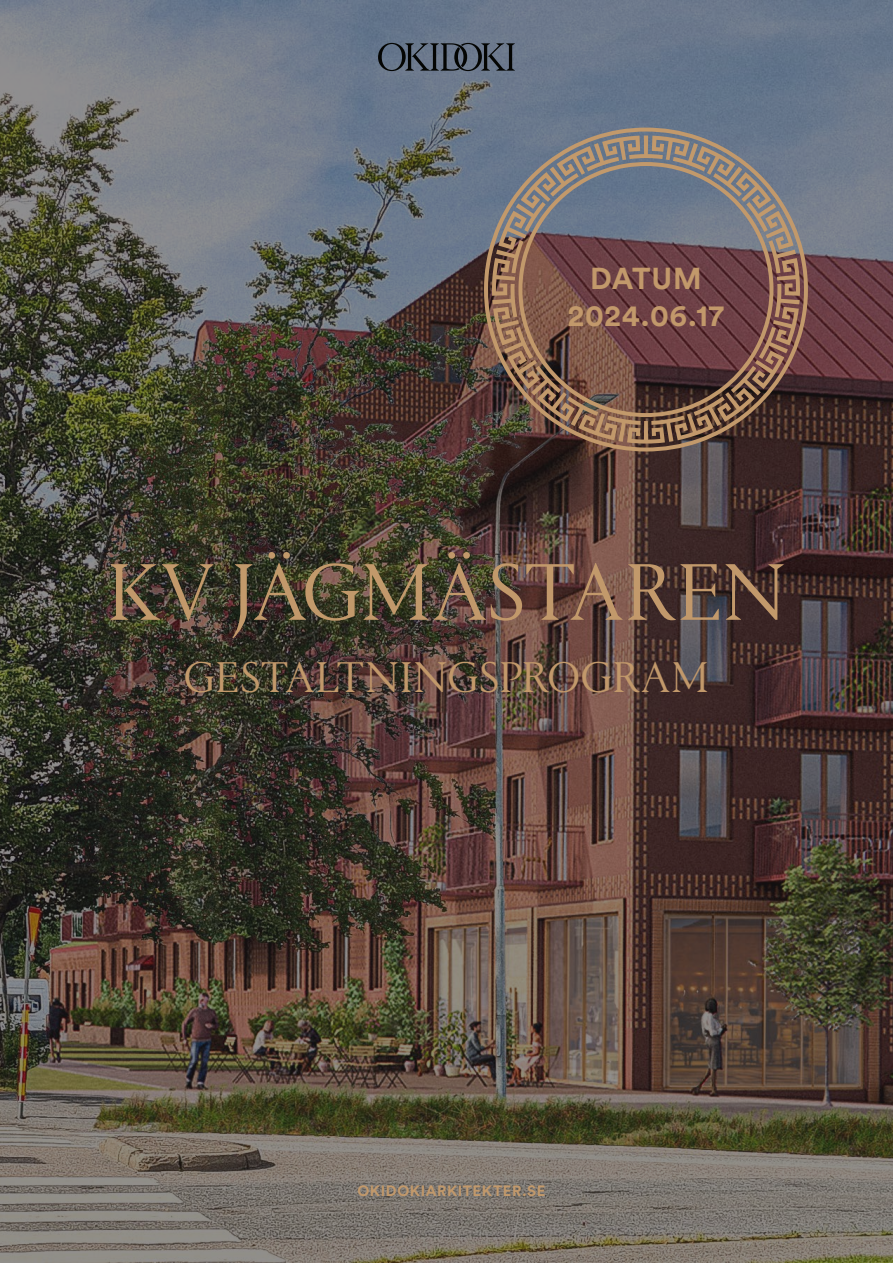
<style>
.page{position:relative;width:893px;height:1263px;background:#fff}
.page>*{position:absolute;margin:0;border:0;box-sizing:border-box;transform-origin:0 0}
.Rubrik_framsida{font:300 84px "Portrait";letter-spacing:-.01em;color:#c2996b}
.Rubrik_framsida-2{font:300 45px "Portrait";letter-spacing:-.01em;color:#c2996b}
.Datum_i_ring{font:700 30px "Circular Std";letter-spacing:.025em;color:#c2996b}
.Underrubrik-1{font:700 14.85px "Circular Std";letter-spacing:.04em;color:#c2996b}
</style>
<div class="page">
<img style="left:0;top:0;width:893px;height:1263px">
<svg style="left:378px;top:43px;width:137px;height:28px;background:#4a5461"></svg>
<svg style="left:484px;top:128px;width:324px;height:323px;background:#725d5a"></svg>
<p class="Datum_i_ring" style="left:590px;top:259px;width:113px">DATUM</p>
<p class="Datum_i_ring" style="left:568px;top:297px;width:158px">2024.06.17</p>
<p class="Rubrik_framsida" style="left:106px;top:537px;width:682px">KV JÄGMÄSTAREN</p>
<p class="Rubrik_framsida-2" style="left:183px;top:647px;width:528px">GESTALTNINGSPROGRAM</p>
<p class="Underrubrik-1" style="left:357px;top:1181px;width:190px">OKIDOKIARKITEKTER.SE</p>
</div>
